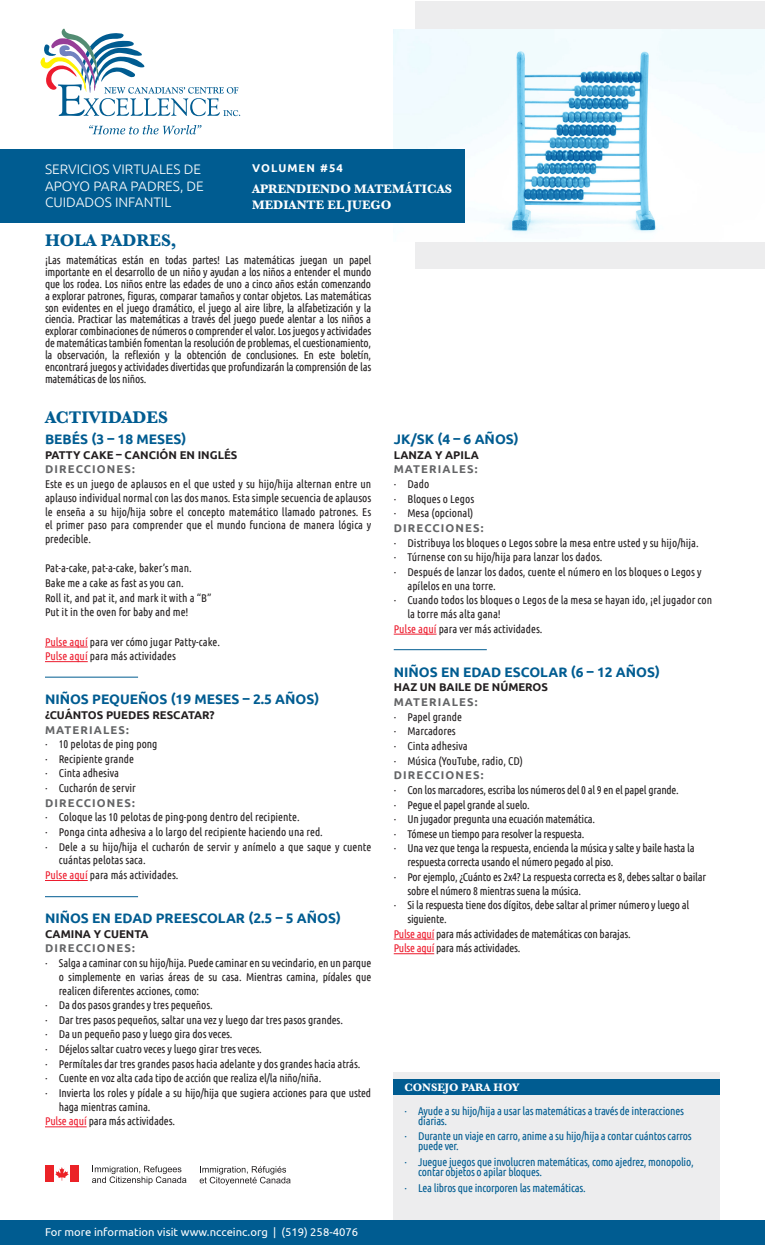
<style>
.page{position:relative;width:765px;height:1260px;background:#fff}
.page>*{position:absolute;margin:0;border:0;box-sizing:border-box;transform-origin:0 0}
.t1{font:700 17.5px "Baskerville";color:#005c91}
.t2{font:700 13.75px "Ubuntu";color:#005c91}
.t3{font:300 13.75px/16.5px "Ubuntu";color:#fff}
.t4{font:700 12.75px/15.4px "Baskerville";color:#fff}
.t5{font:11.25px/14.6px "Ubuntu Condensed";letter-spacing:-.01em;color:#231f20}
.t6{font:11.25px/10px "Ubuntu Condensed";letter-spacing:-.02em;color:#005c91}
.t7{font:700 11.25px "Ubuntu";letter-spacing:.1em;color:#636466}
.t8{font:700 11.25px "Ubuntu";color:#231f20}
.t9{font:11.25px "Ubuntu";color:#fff}
.t10{font:700 11.25px "Baskerville";color:#fff}
.t11{font:700 11.25px "Ubuntu";letter-spacing:.1em;color:#fff}
.s1{color:#ed1c2e}
</style>
<div class="page">
<div style="left:415px;top:1px;width:350px;height:268px;background:#ededee"></div>
<img style="left:394px;top:29px;width:371px;height:212px">
<hr style="left:45px;top:647px;width:43px;height:1px;background:#ed1c2e">
<hr style="left:45px;top:661px;width:43px;height:1px;background:#ed1c2e">
<hr style="left:45px;top:880px;width:43px;height:1px;background:#ed1c2e">
<hr style="left:45px;top:1126px;width:42px;height:1px;background:#ed1c2e">
<hr style="left:394px;top:634px;width:43px;height:1px;background:#ed1c2e">
<hr style="left:394px;top:939px;width:40px;height:1px;background:#ed1c2e">
<hr style="left:394px;top:953px;width:40px;height:1px;background:#ed1c2e">
<div style="left:0;top:149px;width:464px;height:73px;background:#005c91"></div>
<div style="left:0;top:1220px;width:765px;height:25px;background:#005c91"></div>
<svg style="left:40px;top:29px;width:200px;height:87px"></svg>
<svg style="left:89px;top:125px;width:113px;height:9px"></svg>
<hr style="left:45px;top:896px;width:93px;height:1px;background:#005c91">
<hr style="left:45px;top:677px;width:93px;height:1px;background:#005c91">
<hr style="left:394px;top:649px;width:93px;height:1px;background:#005c91">
<div style="left:394px;top:1072px;width:326px;height:148px;background:#ededee"></div>
<div style="left:394px;top:1079px;width:326px;height:16px;background:#005c91"></div>
<svg style="left:92px;top:1166px;width:94px;height:19px"></svg>
<svg style="left:200px;top:1166px;width:91px;height:19px"></svg>
<svg style="left:55px;top:1167px;width:14px;height:14px"></svg>
<div style="left:45px;top:1166px;width:9px;height:16px;background:#eb2227"></div>
<div style="left:70px;top:1166px;width:8px;height:16px;background:#eb2227"></div>
<p class="t3" style="left:45px;top:161px;width:160px">SERVICIOS VIRTUALES DE<br>APOYO PARA PADRES, DE<br>CUIDADOS INFANTIL</p>
<p class="t11" style="left:252px;top:161px;width:92px">VOLUMEN #54</p>
<p class="t4" style="left:252px;top:181px;width:201px">APRENDIENDO MATEMÁTICAS<br>MEDIANTE EL JUEGO</p>
<h1 class="t1" style="left:45px;top:228px;width:133px">HOLA PADRES,</h1>
<p class="t5" style="left:45px;top:254px;width:328px;line-height:11.9px;text-align:justify">¡Las matemáticas están en todas partes! Las matemáticas juegan un papel importante en el desarrollo de un niño y ayudan a los niños a entender el mundo que los rodea. Los niños entre las edades de uno a cinco años están comenzando a explorar patrones, figuras, comparar tamaños y contar objetos. Las matemáticas son evidentes en el juego dramático, el juego al aire libre, la alfabetización y la ciencia. Practicar las matemáticas a través del juego puede alentar a los niños a explorar combinaciones de números o comprender el valor. Los juegos y actividades de matemáticas también fomentan la resolución de problemas, el cuestionamiento, la observación, la reflexión y la obtención de conclusiones. En este boletín, encontrará juegos y actividades divertidas que profundizarán la comprensión de las matemáticas de los niños.</p>
<h1 class="t1" style="left:45px;top:406px;width:125px">ACTIVIDADES</h1>
<p class="t2" style="left:45px;top:430px;width:143px">BEBÉS (3 – 18 MESES)</p>
<p class="t8" style="left:45px;top:447px;width:194px">PATTY CAKE – CANCIÓN EN INGLÉS</p>
<p class="t7" style="left:45px;top:462px;width:91px">DIRECCIONES:</p>
<p class="t5" style="left:45px;top:477px;width:328px;line-height:13.8px;text-align:justify">Este es un juego de aplausos en el que usted y su hijo/hija alternan entre un aplauso individual normal con las dos manos. Esta simple secuencia de aplausos le enseña a su hijo/hija sobre el concepto matemático llamado patrones. Es el primer paso para comprender que el mundo funciona de manera lógica y predecible.</p>
<p class="t5" style="left:45px;top:561px;width:168px">Pat-a-cake, pat-a-cake, baker’s man.<br>Bake me a cake as fast as you can.<br>Roll it, and pat it, and mark it with a “B” Put it in the oven for baby and me!</p>
<p class="t5" style="left:45px;top:634px;width:176px"><span class="s1">Pulse aquí</span> para ver cómo jugar Patty-cake.<br><span class="s1">Pulse aquí</span> para más actividades</p>
<p class="t2" style="left:45px;top:690px;width:276px">NIÑOS PEQUEÑOS (19 MESES – 2.5 AÑOS)</p>
<p class="t8" style="left:45px;top:707px;width:171px">¿CUÁNTOS PUEDES RESCATAR?</p>
<p class="t7" style="left:45px;top:722px;width:85px">MATERIALES:</p>
<p class="t5" style="left:45px;top:736px;width:114px">· 10 pelotas de ping pong · Recipiente grande<br>· Cinta adhesiva<br>· Cucharón de servir</p>
<p class="t7" style="left:45px;top:795px;width:91px">DIRECCIONES:</p>
<p class="t5" style="left:45px;top:810px;width:256px">· Coloque las 10 pelotas de ping-pong dentro del recipiente.</p>
<p class="t5" style="left:45px;top:824px;width:279px">· Ponga cinta adhesiva a lo largo del recipiente haciendo una red.</p>
<p class="t5" style="left:45px;top:839px;width:328px">· Dele a su hijo/hija el cucharón de servir y anímelo a que saque y cuente</p>
<p class="t5" style="left:59px;top:853px;width:89px">cuántas pelotas saca.</p>
<p class="t5" style="left:45px;top:867px;width:135px"><span class="s1">Pulse aquí</span> para más actividades.</p>
<p class="t2" style="left:45px;top:909px;width:297px">NIÑOS EN EDAD PREESCOLAR (2.5 – 5 AÑOS)</p>
<p class="t8" style="left:45px;top:926px;width:105px">CAMINA Y CUENTA</p>
<p class="t7" style="left:45px;top:941px;width:91px">DIRECCIONES:</p>
<p class="t5" style="left:45px;top:955px;width:328px">· Salga a caminar con su hijo/hija. Puede caminar en su vecindario, en un parque</p>
<p class="t5" style="left:59px;top:969px;width:314px">o simplemente en varias áreas de su casa. Mientras camina, pídales que</p>
<p class="t5" style="left:59px;top:983px;width:142px">realicen diferentes acciones, como:</p>
<p class="t5" style="left:45px;top:997px;width:169px">· Da dos pasos grandes y tres pequeños.</p>
<p class="t5" style="left:45px;top:1012px;width:299px">· Dar tres pasos pequeños, saltar una vez y luego dar tres pasos grandes.</p>
<p class="t5" style="left:45px;top:1027px;width:189px">· Da un pequeño paso y luego gira dos veces.</p>
<p class="t5" style="left:45px;top:1041px;width:218px">· Déjelos saltar cuatro veces y luego girar tres veces.</p>
<p class="t5" style="left:45px;top:1056px;width:317px">· Permítales dar tres grandes pasos hacia adelante y dos grandes hacia atrás.</p>
<p class="t5" style="left:45px;top:1071px;width:278px">· Cuente en voz alta cada tipo de acción que realiza el/la niño/niña.</p>
<p class="t5" style="left:45px;top:1085px;width:328px">· Invierta los roles y pídale a su hijo/hija que sugiera acciones para que usted</p>
<p class="t5" style="left:59px;top:1099px;width:93px">haga mientras camina.</p>
<p class="t5" style="left:45px;top:1114px;width:132px"><span class="s1">Pulse aquí</span> para más actividades.</p>
<p class="t9" style="left:45px;top:1225px;width:315px">For more information visit www.ncceinc.org | (519) 258-4076</p>
<p class="t2" style="left:394px;top:430px;width:126px">JK/SK (4 – 6 AÑOS)</p>
<p class="t8" style="left:394px;top:447px;width:87px">LANZA Y APILA</p>
<p class="t7" style="left:394px;top:462px;width:85px">MATERIALES:</p>
<p class="t5" style="left:394px;top:476px;width:82px">· Dado<br>· Bloques o Legos · Mesa (opcional)</p>
<p class="t7" style="left:394px;top:521px;width:91px">DIRECCIONES:</p>
<p class="t5" style="left:394px;top:535px;width:306px">· Distribuya los bloques o Legos sobre la mesa entre usted y su hijo/hija.</p>
<p class="t5" style="left:394px;top:550px;width:210px">· Túrnense con su hijo/hija para lanzar los dados.</p>
<p class="t5" style="left:394px;top:564px;width:309px">· Después de lanzar los dados, cuente el número en los bloques o Legos y</p>
<p class="t5" style="left:407px;top:578px;width:90px">apílelos en una torre.</p>
<p class="t5" style="left:394px;top:593px;width:320px">· Cuando todos los bloques o Legos de la mesa se hayan ido, ¡el jugador con</p>
<p class="t5" style="left:407px;top:606px;width:95px">la torre más alta gana!</p>
<p class="t5" style="left:394px;top:621px;width:150px"><span class="s1">Pulse aquí</span> para ver más actividades.</p>
<p class="t2" style="left:394px;top:663px;width:268px">NIÑOS EN EDAD ESCOLAR (6 – 12 AÑOS)</p>
<p class="t8" style="left:394px;top:680px;width:156px">HAZ UN BAILE DE NÚMEROS</p>
<p class="t7" style="left:394px;top:695px;width:85px">MATERIALES:</p>
<p class="t5" style="left:394px;top:709px;width:131px">· Papel grande<br>· Marcadores<br>· Cinta adhesiva<br>· Música (YouTube, radio, CD)</p>
<p class="t7" style="left:394px;top:768px;width:91px">DIRECCIONES:</p>
<p class="t5" style="left:394px;top:782px;width:287px">· Con los marcadores, escriba los números del 0 al 9 en el papel grande.</p>
<p class="t5" style="left:394px;top:797px;width:138px">· Pegue el papel grande al suelo.</p>
<p class="t5" style="left:394px;top:812px;width:203px">· Un jugador pregunta una ecuación matemática.</p>
<p class="t5" style="left:394px;top:826px;width:192px">· Tómese un tiempo para resolver la respuesta.</p>
<p class="t5" style="left:394px;top:841px;width:302px">· Una vez que tenga la respuesta, encienda la música y salte y baile hasta la</p>
<p class="t5" style="left:407px;top:855px;width:208px">respuesta correcta usando el número pegado al piso.</p>
<p class="t5" style="left:394px;top:869px;width:314px">· Por ejemplo, ¿Cuánto es 2x4? La respuesta correcta es 8, debes saltar o bailar</p>
<p class="t5" style="left:407px;top:883px;width:175px">sobre el número 8 mientras suena la música.</p>
<p class="t5" style="left:394px;top:898px;width:297px">· Si la respuesta tiene dos dígitos, debe saltar al primer número y luego al</p>
<p class="t5" style="left:407px;top:911px;width:41px">siguiente.</p>
<p class="t5" style="left:394px;top:926px;width:238px"><span class="s1">Pulse aquí</span> para más actividades de matemáticas con barajas.</p>
<p class="t5" style="left:394px;top:941px;width:128px"><span class="s1">Pulse aquí</span> para más actividades.</p>
<p class="t10" style="left:404px;top:1079px;width:117px">CONSEJO PARA HOY</p>
<p class="t6" style="left:418px;top:1105px;width:267px;text-indent:-14px">· Ayude a su hijo/hija a usar las matemáticas a través de interacciones diarias.</p>
<p class="t6" style="left:418px;top:1131px;width:275px;text-indent:-14px">· Durante un viaje en carro, anime a su hijo/hija a contar cuántos carros puede ver.</p>
<p class="t6" style="left:418px;top:1157px;width:277px;text-indent:-14px">· Juegue juegos que involucren matemáticas, como ajedrez, monopolio, contar objetos o apilar bloques.</p>
<p class="t6" style="left:404px;top:1182px;width:183px">· Lea libros que incorporen las matemáticas.</p>
</div>
